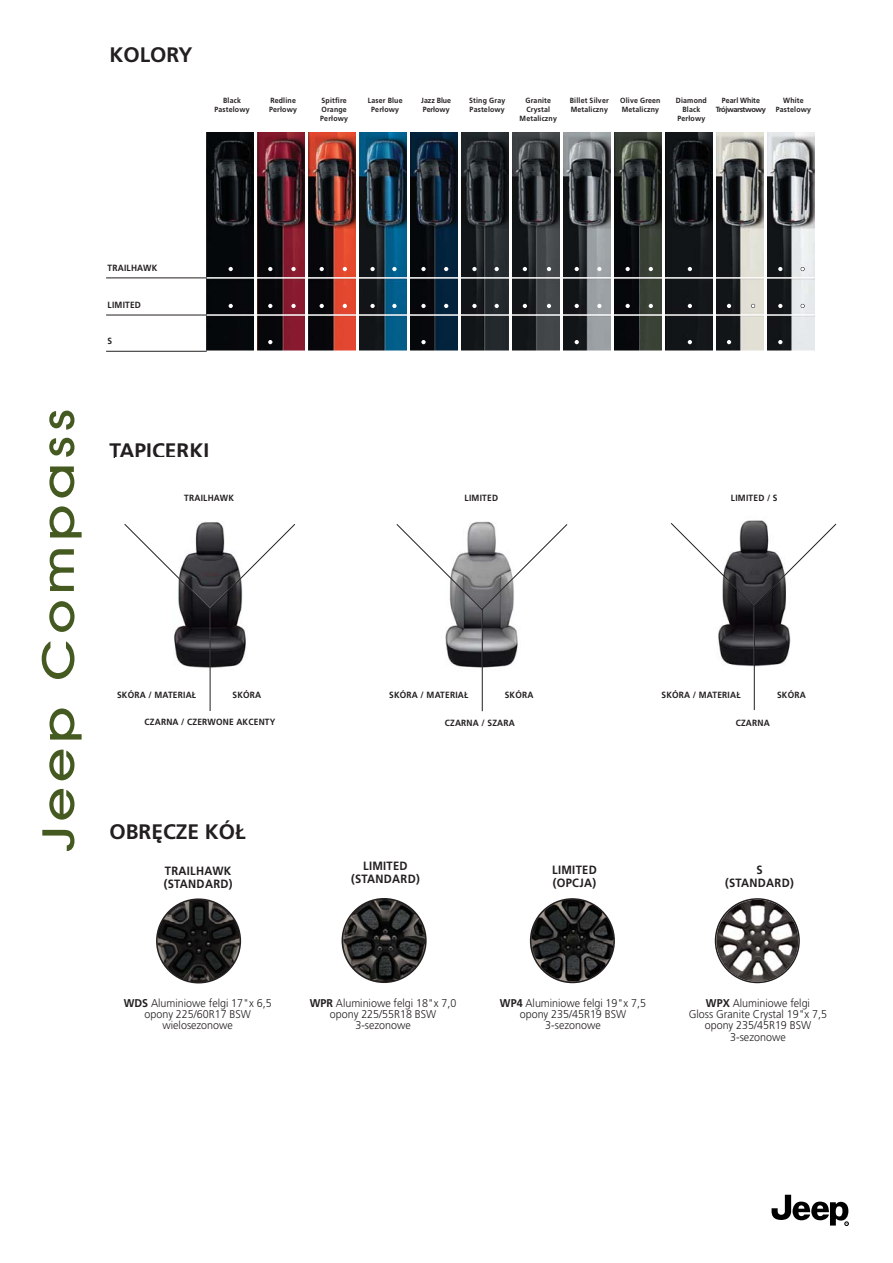
<style>
.page{position:relative;width:893px;height:1263px;background:#fff}
.page>*{position:absolute;margin:0;border:0;box-sizing:border-box;transform-origin:0 0}
.t1{font:500 44.4px "Avant Garde PL";letter-spacing:.1em;color:#455a20;scale:1.25 1}
.t2{font:700 21px "Frutiger LT Pl";color:#231f20}
.t3{font:700 12px/13.5px "Frutiger LT Pl";letter-spacing:.025em;color:#231f20;scale:.93 1}
.t4{font:300 11.25px/11.2px "Frutiger LT Pl";color:#231f20;text-align:center;scale:.95 1}
.t5{font:700 9px "Frutiger LT Pl";letter-spacing:.025em;color:#231f20;scale:.93 1}
.t6{font:700 7.5px/9px "Frutiger LT Pl";letter-spacing:.025em;color:#231f20;text-align:center;scale:.93 1}
.t7{font:700 7.5px/9px "Frutiger LT Pl";letter-spacing:-.055em;color:#231f20;text-align:center;scale:.93 1}
.t8{font:700 7.5px/9px "Frutiger LT Pl";color:#231f20;scale:.93 1}
.s1{font-weight:700}
</style>
<div class="page">
<svg style="left:771px;top:1195px;width:77px;height:31px"></svg>
<hr style="left:106px;top:351px;width:101px;height:1px;background:#231f20">
<hr style="left:106px;top:315px;width:101px;height:1px;background:#231f20">
<hr style="left:106px;top:278px;width:101px;height:1px;background:#231f20">
<img style="left:174px;top:522px;width:72px;height:188px">
<hr style="left:210px;top:609px;width:1px;height:102px;background:#231f20">
<svg style="left:124px;top:523px;width:171px;height:88px"></svg>
<img style="left:768px;top:132px;width:47px;height:219px">
<img style="left:717px;top:132px;width:47px;height:219px">
<img style="left:564px;top:132px;width:46px;height:219px">
<img style="left:513px;top:132px;width:46px;height:219px">
<img style="left:462px;top:132px;width:46px;height:219px">
<img style="left:360px;top:132px;width:46px;height:219px">
<img style="left:411px;top:132px;width:46px;height:219px">
<img style="left:615px;top:132px;width:46px;height:219px">
<img style="left:309px;top:132px;width:46px;height:219px">
<img style="left:258px;top:132px;width:46px;height:219px">
<img style="left:666px;top:132px;width:46px;height:219px">
<img style="left:207px;top:132px;width:46px;height:219px">
<hr style="left:207px;top:314px;width:608px;height:2px;background:#fff">
<hr style="left:207px;top:277px;width:608px;height:2px;background:#fff">
<svg style="left:229px;top:267px;width:4px;height:4px"></svg>
<svg style="left:268px;top:267px;width:4px;height:4px"></svg>
<svg style="left:291px;top:267px;width:5px;height:4px"></svg>
<svg style="left:320px;top:267px;width:4px;height:4px"></svg>
<svg style="left:343px;top:267px;width:4px;height:4px"></svg>
<svg style="left:370px;top:267px;width:5px;height:4px"></svg>
<svg style="left:392px;top:267px;width:5px;height:4px"></svg>
<svg style="left:421px;top:267px;width:5px;height:4px"></svg>
<svg style="left:444px;top:267px;width:4px;height:4px"></svg>
<svg style="left:472px;top:267px;width:5px;height:4px"></svg>
<svg style="left:494px;top:267px;width:5px;height:4px"></svg>
<svg style="left:523px;top:267px;width:4px;height:4px"></svg>
<svg style="left:547px;top:267px;width:4px;height:4px"></svg>
<svg style="left:575px;top:267px;width:4px;height:4px"></svg>
<svg style="left:597px;top:267px;width:4px;height:4px"></svg>
<svg style="left:625px;top:267px;width:5px;height:4px"></svg>
<svg style="left:649px;top:267px;width:4px;height:4px"></svg>
<svg style="left:688px;top:267px;width:4px;height:4px"></svg>
<svg style="left:778px;top:267px;width:4px;height:4px"></svg>
<svg style="left:800px;top:267px;width:5px;height:4px"></svg>
<svg style="left:229px;top:304px;width:4px;height:4px"></svg>
<svg style="left:268px;top:304px;width:4px;height:4px"></svg>
<svg style="left:291px;top:304px;width:5px;height:4px"></svg>
<svg style="left:320px;top:304px;width:4px;height:4px"></svg>
<svg style="left:343px;top:304px;width:4px;height:4px"></svg>
<svg style="left:370px;top:304px;width:5px;height:4px"></svg>
<svg style="left:392px;top:304px;width:5px;height:4px"></svg>
<svg style="left:421px;top:304px;width:5px;height:4px"></svg>
<svg style="left:444px;top:304px;width:4px;height:4px"></svg>
<svg style="left:472px;top:304px;width:5px;height:4px"></svg>
<svg style="left:494px;top:304px;width:5px;height:4px"></svg>
<svg style="left:523px;top:304px;width:4px;height:4px"></svg>
<svg style="left:547px;top:304px;width:4px;height:4px"></svg>
<svg style="left:575px;top:304px;width:4px;height:4px"></svg>
<svg style="left:597px;top:304px;width:4px;height:4px"></svg>
<svg style="left:625px;top:304px;width:5px;height:4px"></svg>
<svg style="left:649px;top:304px;width:4px;height:4px"></svg>
<svg style="left:688px;top:304px;width:4px;height:4px"></svg>
<svg style="left:727px;top:304px;width:4px;height:4px"></svg>
<svg style="left:751px;top:304px;width:4px;height:4px"></svg>
<svg style="left:778px;top:304px;width:4px;height:4px"></svg>
<svg style="left:800px;top:304px;width:5px;height:4px"></svg>
<svg style="left:268px;top:340px;width:4px;height:4px"></svg>
<svg style="left:575px;top:340px;width:4px;height:4px"></svg>
<svg style="left:727px;top:340px;width:4px;height:4px"></svg>
<svg style="left:421px;top:340px;width:5px;height:4px"></svg>
<svg style="left:778px;top:340px;width:4px;height:4px"></svg>
<svg style="left:688px;top:340px;width:4px;height:4px"></svg>
<img style="left:445px;top:521px;width:73px;height:189px">
<hr style="left:482px;top:609px;width:1px;height:102px;background:#231f20">
<svg style="left:396px;top:523px;width:172px;height:88px"></svg>
<img style="left:718px;top:520px;width:73px;height:190px">
<hr style="left:754px;top:606px;width:1px;height:104px;background:#231f20">
<svg style="left:670px;top:522px;width:167px;height:86px"></svg>
<svg style="left:156px;top:898px;width:85px;height:85px"></svg>
<svg style="left:342px;top:898px;width:85px;height:85px"></svg>
<svg style="left:530px;top:898px;width:85px;height:85px"></svg>
<svg style="left:715px;top:898px;width:85px;height:85px"></svg>
<img style="left:716px;top:900px;width:82px;height:82px">
<h2 class="t2" style="left:109px;top:46px;width:85px">KOLORY</h2>
<p class="t6" style="left:214px;top:96px;width:39px">Black<br>Pastelowy</p>
<p class="t6" style="left:320px;top:96px;width:31px;text-align:left">Spitfire<br>Orange<br>Perłowy</p>
<p class="t6" style="left:269px;top:96px;width:31px;text-align:left">Redline<br>Perłowy</p>
<p class="t6" style="left:676px;top:96px;width:35px">Diamond<br>Black<br>Perłowy</p>
<p class="t6" style="left:368px;top:96px;width:39px">Laser Blue<br>Perłowy</p>
<p class="t8" style="left:421px;top:96px;width:34px">Jazz Blue<br>Perłowy</p>
<p class="t6" style="left:620px;top:96px;width:45px;text-align:left">Olive Green<br>Metaliczny</p>
<p class="t6" style="left:570px;top:96px;width:43px;text-align:left">Billet Silver<br>Metaliczny</p>
<p class="t6" style="left:469px;top:96px;width:40px;text-align:left">Sting Gray<br>Pastelowy</p>
<p class="t6" style="left:520px;top:96px;width:42px">Granite<br>Crystal<br>Metaliczny</p>
<p class="t7" style="left:716px;top:96px;width:55px">Pearl White<br>Trójwarstwowy</p>
<p class="t6" style="left:776px;top:96px;width:39px">White<br>Pastelowy</p>
<p class="t5" style="left:108px;top:264px;width:55px">TRAILHAWK</p>
<p class="t5" style="left:108px;top:301px;width:37px">LIMITED</p>
<p class="t5" style="left:108px;top:338px;width:7px">S</p>
<h1 class="t1" style="left:42px;top:851px;width:355px;rotate:-90deg">Jeep Compass</h1>
<h2 class="t2" style="left:109px;top:443px;width:101px">TAPICERKI</h2>
<p class="t5" style="left:184px;top:494px;width:55px">TRAILHAWK</p>
<p class="t5" style="left:117px;top:691px;width:87px">SKÓRA / MATERIAŁ</p>
<p class="t5" style="left:233px;top:691px;width:32px">SKÓRA</p>
<p class="t5" style="left:145px;top:719px;width:142px">CZARNA / CZERWONE AKCENTY</p>
<h2 class="t2" style="left:109px;top:823px;width:138px">OBRĘCZE KÓŁ</h2>
<p class="t3" style="left:164px;top:865px;width:75px">TRAILHAWK (STANDARD)</p>
<p class="t5" style="left:465px;top:495px;width:37px">LIMITED</p>
<p class="t5" style="left:731px;top:495px;width:52px">LIMITED / S</p>
<p class="t5" style="left:389px;top:692px;width:87px">SKÓRA / MATERIAŁ</p>
<p class="t5" style="left:505px;top:692px;width:32px">SKÓRA</p>
<p class="t5" style="left:445px;top:719px;width:77px">CZARNA / SZARA</p>
<p class="t3" style="left:351px;top:860px;width:75px;text-align:center">LIMITED (STANDARD)</p>
<p class="t3" style="left:552px;top:864px;width:49px">LIMITED (OPCJA)</p>
<p class="t5" style="left:661px;top:692px;width:87px">SKÓRA / MATERIAŁ</p>
<p class="t5" style="left:777px;top:692px;width:32px">SKÓRA</p>
<p class="t5" style="left:736px;top:719px;width:38px">CZARNA</p>
<p class="t3" style="left:725px;top:864px;width:75px;text-align:center">S (STANDARD)</p>
<p class="t4" style="left:124px;top:998px;width:157px"><span class="s1">WDS</span> Aluminiowe felgi 17"x 6,5 opony 225/60R17 BSW wielosezonowe</p>
<p class="t4" style="left:310px;top:998px;width:156px"><span class="s1">WPR</span> Aluminiowe felgi 18"x 7,0 opony 225/55R18 BSW<br>3-sezonowe</p>
<p class="t4" style="left:500px;top:998px;width:155px"><span class="s1">WP4</span> Aluminiowe felgi 19"x 7,5 opony 235/45R19 BSW<br>3-sezonowe</p>
<p class="t4" style="left:689px;top:998px;width:147px"><span class="s1">WPX</span> Aluminiowe felgi<br>Gloss Granite Crystal 19"x 7,5 opony 235/45R19 BSW<br>3-sezonowe</p>
</div>
